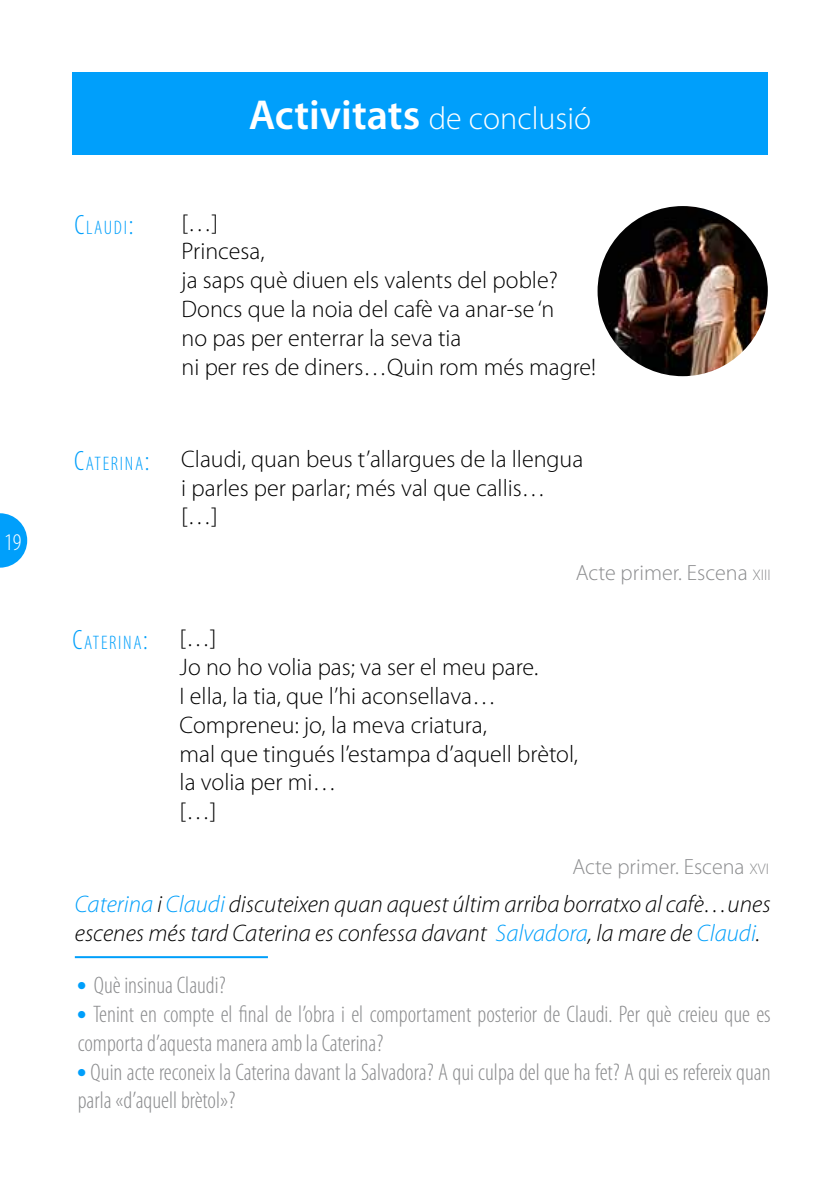
<style>
.page{position:relative;width:840px;height:1191px;background:#fff}
.page>*{position:absolute;margin:0;border:0;box-sizing:border-box;transform-origin:0 0}
.t1{font:300 32px "Myriad Pro";color:#fff}
.t2{font:300 24px/28.8px "Myriad Pro";color:#000}
.t3{font:300 condensed 24px/28.8px "Myriad Pro";color:#8b8c8e}
.t4{font:italic 300 24px/28.8px "Myriad Pro";color:#000}
.t5{font:300 condensed 24px "Myriad Pro";color:#fff}
.t6{font:300 22px "Myriad Pro";color:#8b8c8e}
.t7{font:300 condensed 19.6px "Myriad Pro";letter-spacing:.085em;color:#009ffb}
.s1{font-weight:600;font-size:42px}
.s2{font-size:28px}
.s3{font-size:15.4px}
.s4{color:#009ffb}
</style>
<div class="page">
<svg style="left:0;top:513px;width:27px;height:54px"></svg>
<div style="left:72px;top:72px;width:695px;height:83px;background:#009ffb"></div>
<hr style="left:75px;top:956px;width:193px;height:2px;background:#009ffb">
<img style="left:597px;top:206px;width:170px;height:170px;border-radius:85px">
<p class="t5" style="left:4px;top:529px;width:19px">19</p>
<h1 class="t1" style="left:248px;top:101px;width:344px"><span class="s1">Activitats</span> de conclusió</h1>
<p class="t7" style="left:74px;top:217px;width:61px"><span class="s2">C</span>LAUDI<span class="s2">:</span></p>
<p class="t2" style="left:181px;top:209px;width:416px">[…]<br>Princesa,<br>ja saps què diuen els valents del poble?<br>Doncs que la noia del cafè va anar-se ‘n<br>no pas per enterrar la seva tia<br>ni per res de diners…Quin rom més magre!</p>
<p class="t7" style="left:74px;top:453px;width:77px"><span class="s2">C</span>ATERINA<span class="s2">:</span></p>
<p class="t7" style="left:72px;top:632px;width:77px"><span class="s2">C</span>ATERINA<span class="s2">:</span></p>
<p class="t2" style="left:181px;top:445px;width:403px">Claudi, quan beus t’allargues de la llengua i parles per parlar; més val que callis… […]</p>
<p class="t6" style="left:575px;top:560px;width:196px">Acte primer. Escena <span class="s3">XIII</span></p>
<p class="t2" style="left:179px;top:624px;width:399px">[…]<br>Jo no ho volia pas; va ser el meu pare.<br>I ella, la tia, que l’hi aconsellava…<br>Compreneu: jo, la meva criatura,<br>mal que tingués l’estampa d’aquell brètol, la volia per mi…<br>[…]</p>
<p class="t6" style="left:572px;top:855px;width:198px">Acte primer. Escena <span class="s3">XVI</span></p>
<p class="t4" style="left:75px;top:890px;width:697px"><span class="s4">Caterina</span> i <span class="s4">Claudi</span> discuteixen quan aquest últim arriba borratxo al cafè…unes escenes més tard Caterina es confessa davant <span class="s4">Salvadora</span>, la mare de <span class="s4">Claudi</span>.</p>
<p class="t3" style="left:78px;top:971px;width:149px"><sup>●</sup> Què insinua Claudi?</p>
<p class="t3" style="left:78px;top:1000px;width:694px"><sup>●</sup> Tenint en compte el final de l’obra i el comportament posterior de Claudi. Per què creieu que es comporta d’aquesta manera amb la Caterina?</p>
<p class="t3" style="left:78px;top:1057px;width:694px"><sup>●</sup> Quin acte reconeix la Caterina davant la Salvadora? A qui culpa del que ha fet? A qui es refereix quan parla «d’aquell brètol»?</p>
</div>
